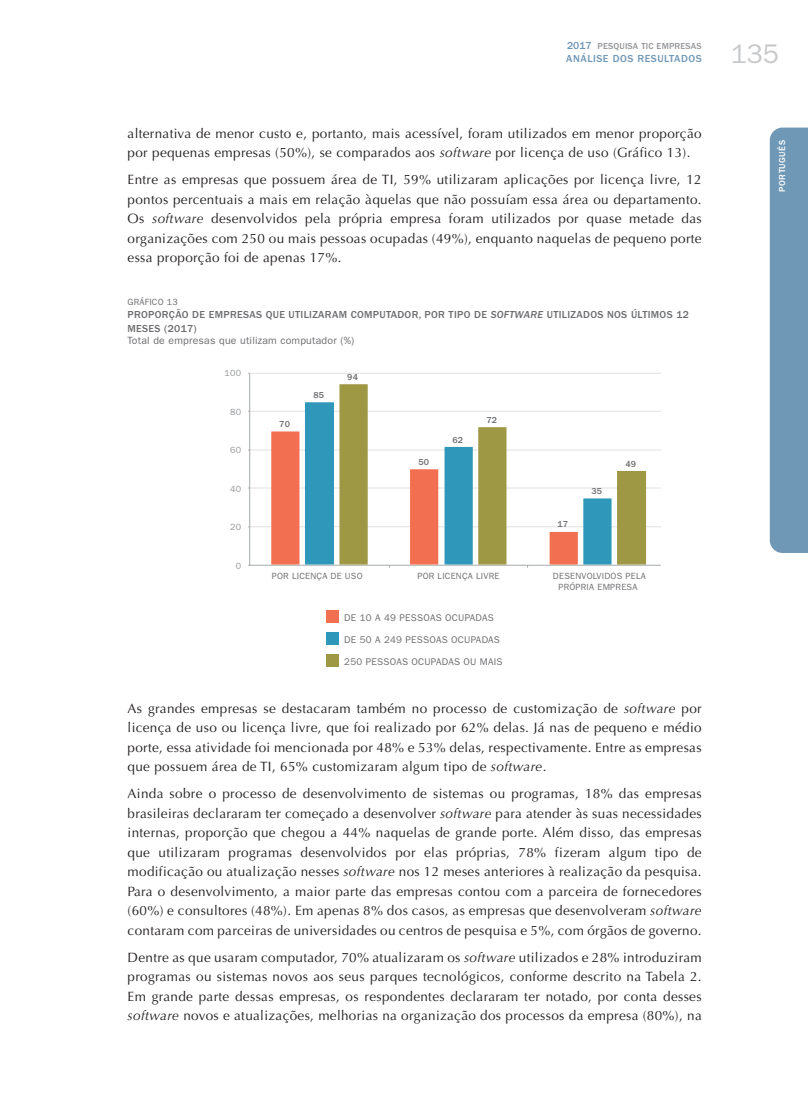
<style>
.page{position:relative;width:808px;height:1106px;background:#fff}
.page>*{position:absolute;margin:0;border:0;box-sizing:border-box;transform-origin:0 0}
.t1{font:27px "ITC Franklin Gothic Std";color:#c7c8ca}
.TEXTO{font:13.5px/19.5px "Optima LT Std";letter-spacing:.025em;color:#231f20;text-align:justify}
.grafico_TITULO{font:500 10.5px/13.5px "ITC Franklin Gothic Std";letter-spacing:.03em;color:#6c6d70}
.grafico_TITULO_sub{font:10.5px "ITC Franklin Gothic Std";letter-spacing:.02em;color:#6c6d70}
.t2{font:500 10.5px "ITC Franklin Gothic Std";letter-spacing:.05em;color:#6f97b6}
.t3{font:9.75px "ITC Franklin Gothic Std";letter-spacing:.025em;color:#6c6d70}
.t4{font:9px/10.8px "ITC Franklin Gothic Std";letter-spacing:.025em;color:#6d6e71;text-align:center}
.t5{font:500 9px "ITC Franklin Gothic Std";letter-spacing:.02em;color:#939598}
.t6{font:500 9px "ITC Franklin Gothic Std";letter-spacing:.025em;color:#6d6e71}
.t7{font:9px "ITC Franklin Gothic Std";letter-spacing:.025em;color:#939698}
.t8{font:500 9px "ITC Franklin Gothic Std";letter-spacing:.05em;color:#fff}
.grafico_numero{font:9px "ITC Franklin Gothic Std";letter-spacing:.025em;color:#6c6d70}
.s1{font-size:10.5px;color:#6f97b6}
.s2{font-style:italic}
.s3{font-family:"ITC Franklin Gothic Std Med It";font-weight:400}
</style>
<div class="page">
<div style="left:770px;top:128px;width:38px;height:425px;background:#6f97b6"></div>
<hr style="left:250px;top:565px;width:411px;height:1px;background:#a7aaac">
<hr style="left:249px;top:373px;width:1px;height:192px;background:#a7aaac">
<hr style="left:250px;top:526px;width:411px;height:1px;background:#e0e1e0">
<hr style="left:250px;top:487px;width:411px;height:1px;background:#e0e1e0">
<hr style="left:250px;top:449px;width:411px;height:1px;background:#e0e1e0">
<hr style="left:250px;top:411px;width:411px;height:1px;background:#e0e1e0">
<hr style="left:250px;top:373px;width:411px;height:1px;background:#e0e1e0">
<div style="left:326px;top:610px;width:13px;height:12px;background:#f36f51"></div>
<div style="left:326px;top:632px;width:13px;height:12px;background:#2f97b9"></div>
<div style="left:326px;top:653px;width:13px;height:13px;background:#9e9744"></div>
<svg style="left:271px;top:431px;width:34px;height:133px;background:#f4876e"></svg>
<svg style="left:305px;top:402px;width:34px;height:162px;background:#4da6c3"></svg>
<svg style="left:339px;top:384px;width:307px;height:180px"></svg>
<p class="t5" style="left:567px;top:41px;width:136px"><span class="s1">2017</span> PESQUISA TIC EMPRESAS</p>
<p class="t2" style="left:566px;top:53px;width:137px">ANÁLISE DOS RESULTADOS</p>
<h1 class="t1" style="left:731px;top:38px;width:50px">135</h1>
<p class="TEXTO" style="left:128px;top:123px;width:576px">alternativa de menor custo e, portanto, mais acessível, foram utilizados em menor proporção por pequenas empresas (50%), se comparados aos <span class="s2">software</span> por licença de uso (Gráfico 13).</p>
<p class="TEXTO" style="left:128px;top:170px;width:576px">Entre as empresas que possuem área de TI, 59% utilizaram aplicações por licença livre, 12 pontos percentuais a mais em relação àquelas que não possuíam essa área ou departamento.<br>Os <span class="s2">software</span> desenvolvidos pela própria empresa foram utilizados por quase metade das organizações com 250 ou mais pessoas ocupadas (49%), enquanto naquelas de pequeno porte essa proporção foi de apenas 17%.</p>
<p class="grafico_numero" style="left:128px;top:296px;width:52px">GRÁFICO 13</p>
<p class="grafico_TITULO" style="left:128px;top:308px;width:563px">PROPORÇÃO DE EMPRESAS QUE UTILIZARAM COMPUTADOR, POR TIPO DE <span class="s3">SOFTWARE</span> UTILIZADOS NOS ÚLTIMOS 12<br>MESES (2017)</p>
<p class="grafico_TITULO_sub" style="left:128px;top:335px;width:228px">Total de empresas que utilizam computador (%)</p>
<p class="t7" style="left:225px;top:368px;width:18px">100</p>
<p class="t7" style="left:230px;top:406px;width:13px">80</p>
<p class="t7" style="left:230px;top:445px;width:13px">60</p>
<p class="t7" style="left:230px;top:483px;width:13px">40</p>
<p class="t7" style="left:230px;top:522px;width:13px">20</p>
<p class="t7" style="left:236px;top:560px;width:7px">0</p>
<p class="t6" style="left:279px;top:419px;width:12px">70</p>
<p class="t6" style="left:313px;top:390px;width:12px">85</p>
<p class="t6" style="left:347px;top:372px;width:12px">94</p>
<p class="t6" style="left:418px;top:457px;width:12px">50</p>
<p class="t6" style="left:452px;top:435px;width:12px">62</p>
<p class="t6" style="left:486px;top:415px;width:12px">72</p>
<p class="t6" style="left:557px;top:519px;width:12px">17</p>
<p class="t6" style="left:591px;top:486px;width:12px">35</p>
<p class="t6" style="left:625px;top:459px;width:12px">49</p>
<p class="t4" style="left:272px;top:570px;width:92px">POR LICENÇA DE USO</p>
<p class="t4" style="left:417px;top:570px;width:84px">POR LICENÇA LIVRE</p>
<p class="t4" style="left:553px;top:570px;width:94px">DESENVOLVIDOS PELA<br>PRÓPRIA EMPRESA</p>
<p class="t3" style="left:344px;top:612px;width:151px">DE 10 A 49 PESSOAS OCUPADAS</p>
<p class="t3" style="left:344px;top:634px;width:157px">DE 50 A 249 PESSOAS OCUPADAS</p>
<p class="t3" style="left:344px;top:655px;width:160px">250 PESSOAS OCUPADAS OU MAIS</p>
<p class="TEXTO" style="left:128px;top:698px;width:576px">As grandes empresas se destacaram também no processo de customização de <span class="s2">software</span> por licença de uso ou licença livre, que foi realizado por 62% delas. Já nas de pequeno e médio porte, essa atividade foi mencionada por 48% e 53% delas, respectivamente. Entre as empresas que possuem área de TI, 65% customizaram algum tipo de <span class="s2">software</span>.</p>
<p class="TEXTO" style="left:128px;top:784px;width:576px">Ainda sobre o processo de desenvolvimento de sistemas ou programas, 18% das empresas brasileiras declararam ter começado a desenvolver <span class="s2">software</span> para atender às suas necessidades internas, proporção que chegou a 44% naquelas de grande porte. Além disso, das empresas que utilizaram programas desenvolvidos por elas próprias, 78% fizeram algum tipo de modificação ou atualização nesses <span class="s2">software</span> nos 12 meses anteriores à realização da pesquisa.<br>Para o desenvolvimento, a maior parte das empresas contou com a parceira de fornecedores (60%) e consultores (48%). Em apenas 8% dos casos, as empresas que desenvolveram <span class="s2">software </span>contaram com parceiras de universidades ou centros de pesquisa e 5%, com órgãos de governo.</p>
<p class="TEXTO" style="left:128px;top:947px;width:576px">Dentre as que usaram computador, 70% atualizaram os <span class="s2">software</span> utilizados e 28% introduziram programas ou sistemas novos aos seus parques tecnológicos, conforme descrito na Tabela 2.<br>Em grande parte dessas empresas, os respondentes declararam ter notado, por conta desses <span class="s2">software</span> novos e atualizações, melhorias na organização dos processos da empresa (80%), na</p>
<p class="t8" style="left:777px;top:192px;width:53px;rotate:-90deg">PORTUGUÊS</p>
</div>
